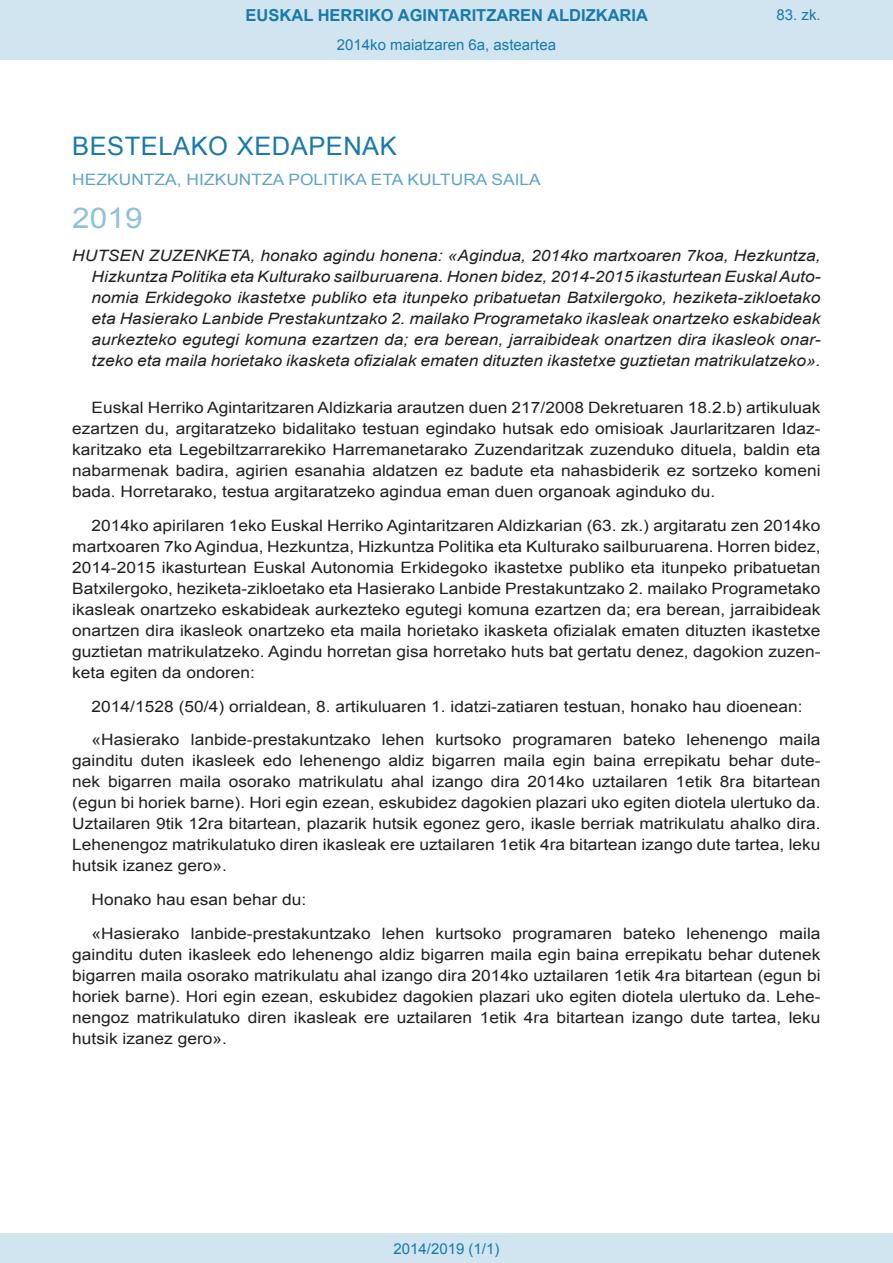
<style>
.page{position:relative;width:893px;height:1263px;background:#fff}
.page>*{position:absolute;margin:0;border:0;box-sizing:border-box;transform-origin:0 0}
.BOPVOrden{font:28.5px "Arial";color:#90c0db;scale:1.11 1}
.BOPVSeccion{font:25.5px "Arial";letter-spacing:.02em;color:#1879ad}
.t1{font:700 16.5px "Arial";color:#1879ad}
.BOPVDetalle{font:15.6px/21px "Arial";color:#231f20;text-align:justify;scale:1.11 1}
.BOPVTitulo{font:italic 15.6px/21px "Arial";color:#231f20;text-align:justify;scale:1.11 1}
.BOPVOrganismo{font:15.6px "Arial";letter-spacing:.005em;color:#5ea4ca;scale:1.11 1}
.Paginacion_Centro{font:15px "Arial";color:#1879ad}
</style>
<div class="page">
<div style="left:0;top:0;width:893px;height:60px;background:#d0e5f0"></div>
<div style="left:0;top:1233px;width:893px;height:30px;background:#d0e5f0"></div>
<p class="t1" style="left:246px;top:4px;width:404px">EUSKAL HERRIKO AGINTARITZAREN ALDIZKARIA</p>
<p class="Paginacion_Centro" style="left:337px;top:35px;width:221px">2014ko maiatzaren 6a, asteartea</p>
<p class="Paginacion_Centro" style="left:776px;top:5px;width:46px">83. zk.</p>
<p class="BOPVSeccion" style="left:72px;top:129px;width:326px">BESTELAKO XEDAPENAK</p>
<p class="BOPVOrganismo" style="left:72px;top:169px;width:424px">HEZKUNTZA, HIZKUNTZA POLITIKA ETA KULTURA SAILA</p>
<p class="BOPVOrden" style="left:72px;top:199px;width:65px">2019</p>
<p class="BOPVTitulo" style="left:92px;top:246px;width:658px;text-indent:-19px">HUTSEN ZUZENKETA, honako agindu honena: «Agindua, 2014ko martxoaren 7koa, Hezkuntza, Hizkuntza Politika eta Kulturako sailburuarena. Honen bidez, 2014-2015 ikasturtean Euskal Auto&shy;nomia Erkidegoko ikastetxe publiko eta itunpeko pribatuetan Batxilergoko, heziketa-zikloetako eta Hasierako Lanbide Prestakuntzako 2. mailako Programetako ikasleak onartzeko eskabideak aurkezteko egutegi komuna ezartzen da; era berean, jarraibideak onartzen dira ikasleok onar&shy;tzeko eta maila horietako ikasketa ofizialak ematen dituzten ikastetxe guztietan matrikulatzeko».</p>
<p class="BOPVDetalle" style="left:72px;top:397px;width:676px;text-indent:19px">Euskal Herriko Agintaritzaren Aldizkaria arautzen duen 217/2008 Dekretuaren 18.2.b) artikuluak ezartzen du, argitaratzeko bidalitako testuan egindako hutsak edo omisioak Jaurlaritzaren Idaz&shy;karitzako eta Legebiltzarrarekiko Harremanetarako Zuzendaritzak zuzenduko dituela, baldin eta nabarmenak badira, agirien esanahia aldatzen ez badute eta nahasbiderik ez sortzeko komeni bada. Horretarako, testua argitaratzeko agindua eman duen organoak aginduko du.</p>
<p class="BOPVDetalle" style="left:72px;top:515px;width:676px;text-indent:19px">2014ko apirilaren 1eko Euskal Herriko Agintaritzaren Aldizkarian (63. zk.) argitaratu zen 2014ko martxoaren 7ko Agindua, Hezkuntza, Hizkuntza Politika eta Kulturako sailburuarena. Horren bidez, 2014-2015 ikasturtean Euskal Autonomia Erkidegoko ikastetxe publiko eta itunpeko pribatuetan Batxilergoko, heziketa-zikloetako eta Hasierako Lanbide Prestakuntzako 2. mailako Programetako ikasleak onartzeko eskabideak aurkezteko egutegi komuna ezartzen da; era berean, jarraibideak onartzen dira ikasleok onartzeko eta maila horietako ikasketa ofizialak ematen dituzten ikastetxe guztietan matrikulatzeko. Agindu horretan gisa horretako huts bat gertatu denez, dagokion zuzen&shy;keta egiten da ondoren:</p>
<p class="BOPVDetalle" style="left:92px;top:696px;width:642px">2014/1528 (50/4) orrialdean, 8. artikuluaren 1. idatzi-zatiaren testuan, honako hau dioenean:</p>
<p class="BOPVDetalle" style="left:72px;top:729px;width:676px;text-indent:19px">«Hasierako lanbide-prestakuntzako lehen kurtsoko programaren bateko lehenengo maila gainditu duten ikasleek edo lehenengo aldiz bigarren maila egin baina errepikatu behar dute&shy;nek bigarren maila osorako matrikulatu ahal izango dira 2014ko uztailaren 1etik 8ra bitartean (egun bi horiek barne). Hori egin ezean, eskubidez dagokien plazari uko egiten diotela ulertuko da.<br>Uztailaren 9tik 12ra bitartean, plazarik hutsik egonez gero, ikasle berriak matrikulatu ahalko dira.<br>Lehenengoz matrikulatuko diren ikasleak ere uztailaren 1etik 4ra bitartean izango dute tartea, leku hutsik izanez gero».</p>
<p class="BOPVDetalle" style="left:92px;top:889px;width:195px">Honako hau esan behar du:</p>
<p class="BOPVDetalle" style="left:72px;top:923px;width:676px;text-indent:19px">«Hasierako lanbide-prestakuntzako lehen kurtsoko programaren bateko lehenengo maila gainditu duten ikasleek edo lehenengo aldiz bigarren maila egin baina errepikatu behar dutenek bigarren maila osorako matrikulatu ahal izango dira 2014ko uztailaren 1etik 4ra bitartean (egun bi horiek barne). Hori egin ezean, eskubidez dagokien plazari uko egiten diotela ulertuko da. Lehe&shy;nengoz matrikulatuko diren ikasleak ere uztailaren 1etik 4ra bitartean izango dute tartea, leku hutsik izanez gero».</p>
<p class="Paginacion_Centro" style="left:393px;top:1238px;width:107px">2014/2019 (1/1)</p>
</div>
